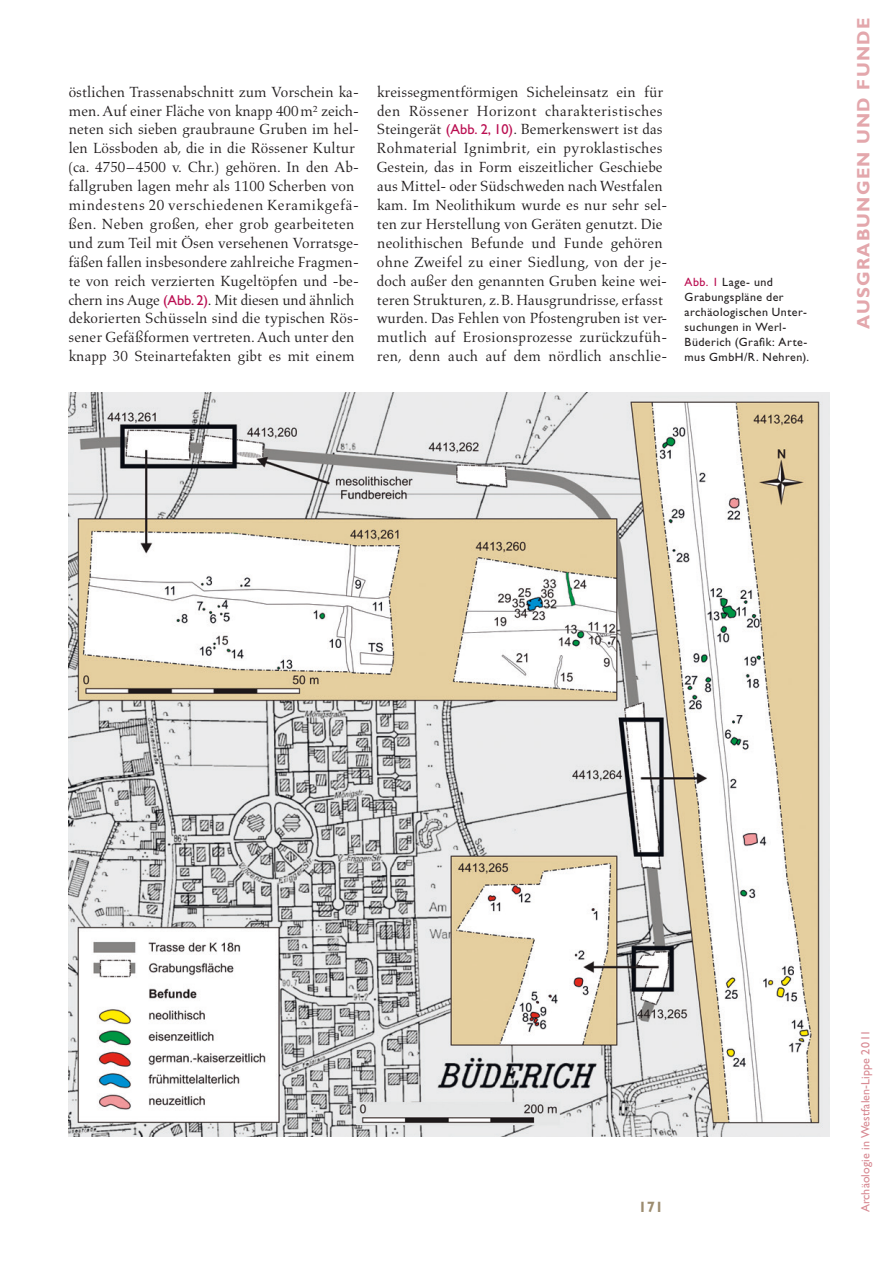
<style>
.page{position:relative;width:893px;height:1263px;background:#fff}
.page>*{position:absolute;margin:0;border:0;box-sizing:border-box;transform-origin:0 0}
.t1{font:18px "Gill Sans Std Bold 2";letter-spacing:.07em;color:#e3a7ac}
.t2{font:15px/18.9px "Aldus LT Std";letter-spacing:.005em;color:#231f20}
.t3{font:15px "Gill Sans Std Bold 16";color:#9c8c6f}
.t4{font:12px/15px "Gill Sans Std 25";letter-spacing:.04em;color:#231f20}
.t5{font:12px "Gill Sans Std 2";letter-spacing:.01em;color:#d88a93}
.s1{font-family:"Gill Sans Std 25";font-size:14.4px;color:#ba0e51}
.s2{color:#ba0e51}
</style>
<div class="page">
<img style="left:68px;top:392px;width:761px;height:744px">
<p class="t2" style="left:68px;top:82px;width:292px">östlichen Trassenabschnitt zum Vorschein ka&shy;men. Auf einer Fläche von knapp 400m² zeich&shy;neten sich sieben graubraune Gruben im hel&shy;len Lössboden ab, die in die Rössener Kultur (ca. 4750–4500 v. Chr.) gehören. In den Ab&shy;fallgruben lagen mehr als 1100 Scherben von mindestens 20 verschiedenen Keramikgefä&shy;ßen. Neben großen, eher grob gearbeiteten und zum Teil mit Ösen versehenen Vorratsge&shy;fäßen fallen insbesondere zahlreiche Fragmen&shy;te von reich verzierten Kugeltöpfen und -be&shy;chern ins Auge <span class="s1">(Abb. 2)</span>. Mit diesen und ähnlich dekorierten Schüsseln sind die typischen Rös&shy;sener Gefäßformen vertreten. Auch unter den knapp 30 Steinartefakten gibt es mit einem</p>
<p class="t2" style="left:377px;top:82px;width:292px">kreissegmentförmigen Sicheleinsatz ein für den Rössener Horizont charakteristisches Steingerät <span class="s1">(Abb. 2, 10)</span>. Bemerkenswert ist das Rohmaterial Ignimbrit, ein pyroklastisches Gestein, das in Form eiszeitlicher Geschiebe aus Mittel- oder Südschweden nach Westfalen kam. Im Neolithikum wurde es nur sehr sel&shy;ten zur Herstellung von Geräten genutzt. Die neolithischen Befunde und Funde gehören ohne Zweifel zu einer Siedlung, von der je&shy;doch außer den genannten Gruben keine wei&shy;teren Strukturen, z.B. Hausgrundrisse, erfasst wurden. Das Fehlen von Pfostengruben ist ver&shy;mutlich auf Erosionsprozesse zurückzufüh&shy;ren, denn auch auf dem nördlich anschlie-</p>
<p class="t4" style="left:685px;top:275px;width:126px"><span class="s2">Abb. 1</span> Lage- und<br>Grabungspläne der archäologischen Unter&shy;suchungen in Werl-<br>Büderich (Grafik: Arte&shy;mus GmbH/R. Nehren).</p>
<p class="t1" style="left:853px;top:329px;width:312px;rotate:-90deg">AUSGRABUNGEN UND FUNDE</p>
<p class="t3" style="left:638px;top:1198px;width:26px">171</p>
<p class="t5" style="left:859px;top:1212px;width:184px;rotate:-90deg">Archäologie in Westfalen-Lippe 2011</p>
</div>
